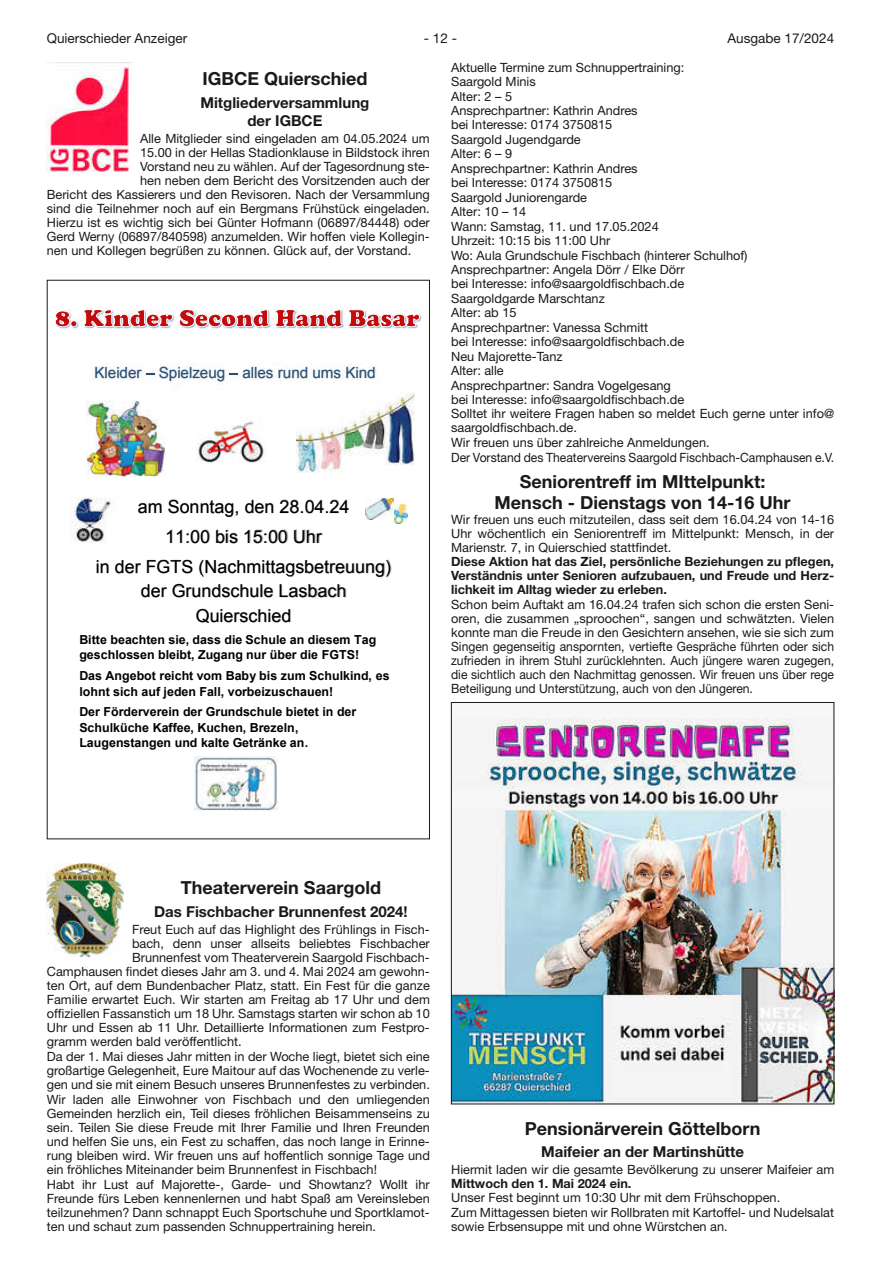
<style>
.page{position:relative;width:881px;height:1263px;background:#fff}
.page>*{position:absolute;margin:0;border:0;box-sizing:border-box;transform-origin:0 0}
.t1{font:700 18px/21.6px "Helvetica Neue LT";color:#1a1a18;text-align:center}
.t2{font:17.85px/30px "Arial";color:#000;text-align:center}
.t3{font:15.3px "Arial";letter-spacing:-.005em;color:#24517c}
.t4{font:700 15px/18px "Helvetica Neue LT";color:#1a1a18;text-align:center}
.t5{font:13.5px "Helvetica Neue LT";color:#1a1a18}
.t6{font:12.75px/14.4px "Helvetica Neue LT";color:#1a1a18}
.t7{font:700 12.75px/14px "Helvetica Neue LT";color:#1a1a18;text-align:justify}
.t8{font:700 12.45px/15.5px "Arial";color:#000}
</style>
<div class="page">
<img style="left:453px;top:718px;width:378px;height:384px">
<div style="left:451px;top:702px;width:382px;height:402px;border:1px solid #1a1a18"></div>
<img style="left:47px;top:63px;width:82px;height:109px">
<svg style="left:55px;top:309px;width:365px;height:20px"></svg>
<img style="left:87px;top:400px;width:78px;height:77px">
<img style="left:196px;top:421px;width:69px;height:42px">
<img style="left:138px;top:499px;width:236px;height:21px">
<img style="left:167px;top:529px;width:156px;height:15px">
<img style="left:96px;top:559px;width:296px;height:19px">
<img style="left:147px;top:560px;width:243px;height:16px">
<img style="left:130px;top:575px;width:233px;height:23px">
<img style="left:147px;top:575px;width:216px;height:1px">
<img style="left:196px;top:609px;width:95px;height:15px">
<img style="left:296px;top:392px;width:118px;height:80px">
<img style="left:194px;top:757px;width:83px;height:53px">
<img style="left:94px;top:366px;width:282px;height:16px">
<img style="left:393px;top:505px;width:14px;height:19px">
<img style="left:365px;top:498px;width:28px;height:21px">
<img style="left:70px;top:497px;width:45px;height:45px">
<img style="left:47px;top:863px;width:76px;height:93px">
<p class="t5" style="left:47px;top:30px;width:142px">Quierschieder Anzeiger</p>
<p class="t5" style="left:424px;top:30px;width:35px">- 12 -</p>
<p class="t5" style="left:727px;top:30px;width:108px">Ausgabe 17/2024</p>
<p class="t6" style="left:451px;top:60px;width:384px">Aktuelle Termine zum Schnuppertraining:<br>Saargold Minis<br>Alter: 2 – 5<br>Ansprechpartner: Kathrin Andres<br>bei Interesse: 0174 3750815<br>Saargold Jugendgarde<br>Alter: 6 – 9<br>Ansprechpartner: Kathrin Andres<br>bei Interesse: 0174 3750815<br>Saargold Juniorengarde<br>Alter: 10 – 14<br>Wann: Samstag, 11. und 17.05.2024<br>Uhrzeit: 10:15 bis 11:00 Uhr<br>Wo: Aula Grundschule Fischbach (hinterer Schulhof)<br>Ansprechpartner: Angela Dörr / Elke Dörr<br>bei Interesse: info@saargoldfischbach. de<br>Saargoldgarde Marschtanz<br>Alter: ab 15<br>Ansprechpartner: Vanessa Schmitt<br>bei Interesse: info@saargoldfischbach. de<br>Neu Majorette-Tanz<br>Alter: alle<br>Ansprechpartner: Sandra Vogelgesang<br>bei Interesse: info@saargoldfischbach. de<br>Solltet ihr weitere Fragen haben so meldet Euch gerne unter info@ saargoldfischbach.de.<br>Wir freuen uns über zahlreiche Anmeldungen.<br>Der Vorstand des Theatervereins Saargold Fischbach-Camphausen e.V.</p>
<h1 class="t1" style="left:494px;top:470px;width:297px">Seniorentreff im MIttelpunkt:<br>Mensch - Dienstags von 14-16 Uhr</h1>
<p class="t6" style="left:451px;top:512px;width:384px;text-align:justify">Wir freuen uns euch mitzuteilen, dass seit dem 16. 04.24 von 14-16<br>Uhr wöchentlich ein Seniorentreff im Mittelpunkt: Mensch, in der Marienstr. 7, in Quierschied stattfindet.</p>
<p class="t7" style="left:451px;top:554px;width:384px">Diese Aktion hat das Ziel, persönliche Beziehungen zu pflegen, Verständnis unter Senioren aufzubauen, und Freude und Herz&shy;lichkeit im Alltag wieder zu erleben.</p>
<p class="t6" style="left:451px;top:597px;width:384px;text-align:justify">Schon beim Auftakt am 16. 04.24 trafen sich schon die ersten Seni&shy;oren, die zusammen „sproochen“, sangen und schwätzten. Vielen konnte man die Freude in den Gesichtern ansehen, wie sie sich zum Singen gegenseitig anspornten, vertiefte Gespräche führten oder sich zufrieden in ihrem Stuhl zurücklehnten. Auch jüngere waren zugegen, die sichtlich auch den Nachmittag genossen. Wir freuen uns über rege Beteiligung und Unterstützung, auch von den Jüngeren.</p>
<h1 class="t1" style="left:202px;top:68px;width:166px">IGBCE Quierschied</h1>
<p class="t4" style="left:200px;top:94px;width:170px">Mitgliederversammlung der IGBCE</p>
<p class="t6" style="left:140px;top:131px;width:291px">Alle Mitglieder sind eingeladen am 04.05.2024 um</p>
<p class="t6" style="left:140px;top:145px;width:291px">15.00 in der Hellas Stadionklause in Bildstock ihren</p>
<p class="t6" style="left:140px;top:159px;width:291px">Vorstand neu zu wählen. Auf der Tagesordnung ste-</p>
<p class="t6" style="left:140px;top:173px;width:291px">hen neben dem Bericht des Vorsitzenden auch der</p>
<p class="t6" style="left:47px;top:187px;width:384px">Bericht des Kassierers und den Revisoren. Nach der Versammlung</p>
<p class="t6" style="left:47px;top:201px;width:382px">sind die Teilnehmer noch auf ein Bergmans Frühstück eingeladen.</p>
<p class="t6" style="left:47px;top:215px;width:384px">Hierzu ist es wichtig sich bei Günter Hofmann (06897/84448) oder</p>
<p class="t6" style="left:47px;top:229px;width:384px">Gerd Werny (06897/840598) anzumelden. Wir hoffen viele Kollegin-</p>
<p class="t6" style="left:47px;top:244px;width:364px">nen und Kollegen begrüßen zu können. Glück auf, der Vorstand.</p>
<p class="t3" style="left:94px;top:362px;width:283px">Kleider Spielzeug alles rund ums Kind</p>
<h2 class="t2" style="left:96px;top:492px;width:296px">am Sonntag, den 28.04.24<br>11:00 bis 15:00 Uhr<br>in der FGTS (Nachmittagsbetreuung)</h2>
<h2 class="t2" style="left:141px;top:579px;width:207px;line-height:24.5px">der Grundschule Lasbach<br>Quierschied</h2>
<p class="t8" style="left:79px;top:632px;width:298px">Bitte beachten sie, dass die Schule an diesem Tag geschlossen bleibt, Zugang nur über die FGTS!</p>
<p class="t8" style="left:79px;top:668px;width:312px">Das Angebot reicht vom Baby bis zum Schulkind, es lohnt sich auf jeden Fall, vorbeizuschauen!</p>
<p class="t8" style="left:79px;top:705px;width:278px">Der Förderverein der Grundschule bietet in der<br>Schulküche Kaffee, Kuchen, Brezeln,<br>Laugenstangen und kalte Getränke an.</p>
<h1 class="t1" style="left:181px;top:876px;width:202px">Theaterverein Saargold</h1>
<p class="t4" style="left:154px;top:902px;width:255px">Das Fischbacher Brunnenfest 2024!</p>
<p class="t6" style="left:132px;top:922px;width:299px">Freut Euch auf das Highlight des Frühlings in Fisch-</p>
<p class="t6" style="left:132px;top:936px;width:299px">bach, denn unser allseits beliebtes Fischbacher</p>
<p class="t6" style="left:132px;top:950px;width:299px">Brunnenfest vom Theaterverein Saargold Fischbach-</p>
<p class="t6" style="left:47px;top:964px;width:384px">Camphausen findet dieses Jahr am 3. und 4. Mai 2024 am gewohn-</p>
<p class="t6" style="left:47px;top:978px;width:384px">ten Ort, auf dem Bundenbacher Platz, statt. Ein Fest für die ganze</p>
<p class="t6" style="left:47px;top:992px;width:384px">Familie erwartet Euch. Wir starten am Freitag ab 17 Uhr und dem</p>
<p class="t6" style="left:47px;top:1006px;width:384px">offiziellen Fassanstich um 18 Uhr. Samstags starten wir schon ab 10</p>
<p class="t6" style="left:47px;top:1020px;width:384px">Uhr und Essen ab 11 Uhr. Detaillierte Informationen zum Festpro-</p>
<p class="t6" style="left:47px;top:1034px;width:194px">gramm werden bald veröffentlicht.</p>
<p class="t6" style="left:47px;top:1049px;width:384px">Da der 1. Mai dieses Jahr mitten in der Woche liegt, bietet sich eine</p>
<p class="t6" style="left:47px;top:1063px;width:384px">großartige Gelegenheit, Eure Maitour auf das Wochenende zu verle-</p>
<p class="t6" style="left:47px;top:1077px;width:382px">gen und sie mit einem Besuch unseres Brunnenfestes zu verbinden.</p>
<p class="t6" style="left:47px;top:1092px;width:384px">Wir laden alle Einwohner von Fischbach und den umliegenden</p>
<p class="t6" style="left:47px;top:1106px;width:384px">Gemeinden herzlich ein, Teil dieses fröhlichen Beisammenseins zu</p>
<p class="t6" style="left:47px;top:1120px;width:384px">sein. Teilen Sie diese Freude mit Ihrer Familie und Ihren Freunden</p>
<p class="t6" style="left:47px;top:1134px;width:384px">und helfen Sie uns, ein Fest zu schaffen, das noch lange in Erinne-</p>
<p class="t6" style="left:47px;top:1148px;width:384px">rung bleiben wird. Wir freuen uns auf hoffentlich sonnige Tage und</p>
<p class="t6" style="left:47px;top:1162px;width:331px">ein fröhliches Miteinander beim Brunnenfest in Fischbach!</p>
<p class="t6" style="left:47px;top:1177px;width:384px">Habt ihr Lust auf Majorette-, Garde- und Showtanz? Wollt ihr</p>
<p class="t6" style="left:47px;top:1191px;width:384px">Freunde fürs Leben kennenlernen und habt Spaß am Vereinsleben</p>
<p class="t6" style="left:47px;top:1205px;width:384px">teilzunehmen? Dann schnappt Euch Sportschuhe und Sportklamot-</p>
<p class="t6" style="left:47px;top:1219px;width:328px">ten und schaut zum passenden Schnuppertraining herein.</p>
<h1 class="t1" style="left:524px;top:1117px;width:237px">Pensionärverein Göttelborn</h1>
<p class="t4" style="left:541px;top:1143px;width:204px">Maifeier an der Martinshütte</p>
<p class="t6" style="left:451px;top:1162px;width:384px">Hiermit laden wir die gesamte Bevölkerung zu unserer Maifeier am</p>
<p class="t7" style="left:451px;top:1176px;width:180px">Mittwoch den 1. Mai 2024 ein.</p>
<p class="t6" style="left:451px;top:1190px;width:384px">Unser Fest beginnt um 10:30 Uhr mit dem Frühschoppen.<br>Zum Mittagessen bieten wir Rollbraten mit Kartoffel- und Nudelsalat sowie Erbsensuppe mit und ohne Würstchen an.</p>
</div>
